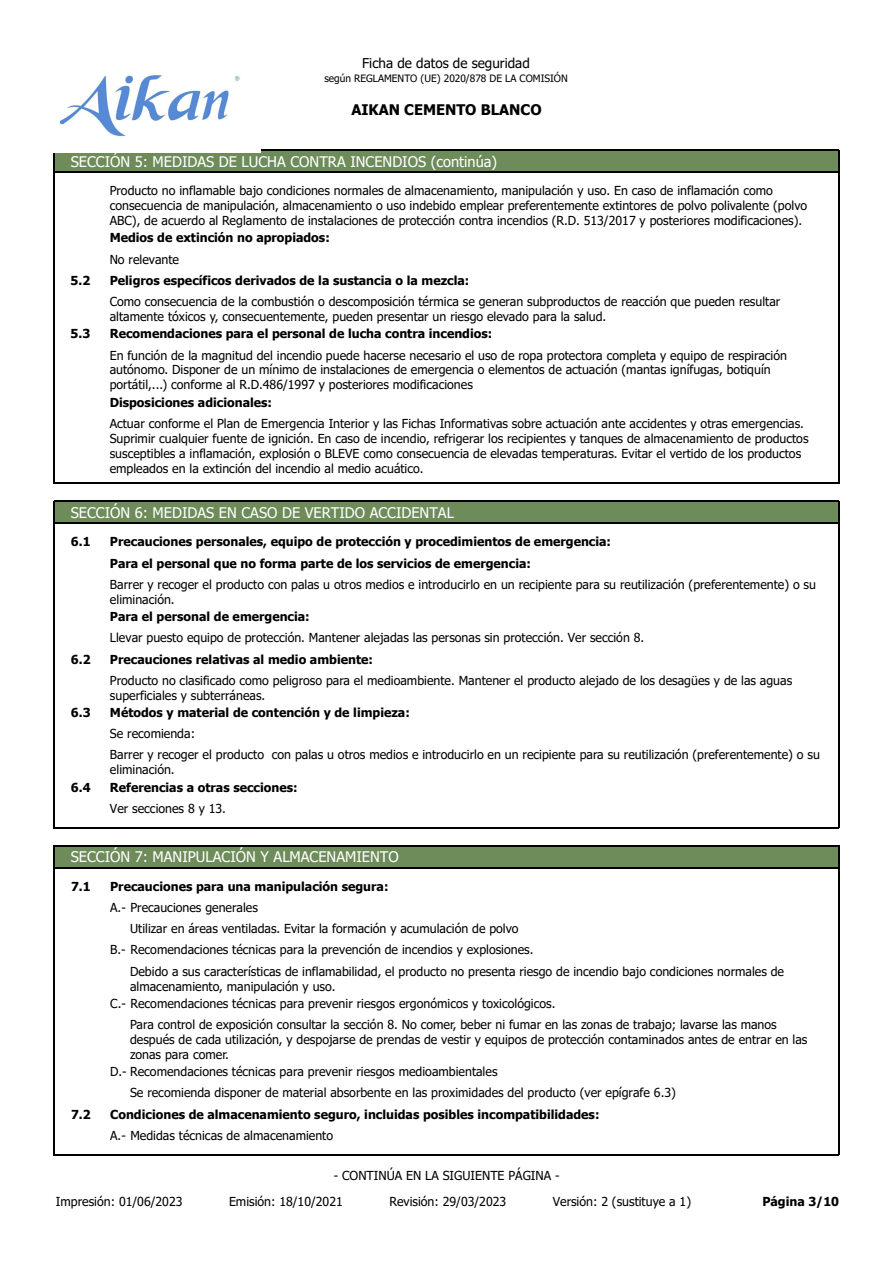
<style>
.page{position:relative;width:893px;height:1263px;background:#fff}
.page>*{position:absolute;margin:0;border:0;box-sizing:border-box;transform-origin:0 0}
.t1{font:14.7px "Tahoma";color:#fff}
.t2{font:700 14.7px "Tahoma";color:#000}
.t3{font:13.5px "Tahoma";color:#000}
.t4{font:12.3px/15px "Tahoma";color:#000}
.t5{font:700 12.3px/21.3px "Tahoma";color:#000}
.t6{font:10.2px "Tahoma";color:#000}
</style>
<div class="page">
<div style="left:71px;top:150px;width:768px;height:23px;background:#6d8c59"></div>
<hr style="left:71px;top:150px;width:768px;height:1px;background:#000">
<hr style="left:71px;top:172px;width:768px;height:1px;background:#000">
<svg style="left:54px;top:153px;width:17px;height:30px"></svg>
<svg style="left:838px;top:151px;width:1px;height:32px"></svg>
<hr style="left:54px;top:183px;width:1px;height:47px;background:#000">
<hr style="left:838px;top:183px;width:1px;height:47px;background:#000">
<svg style="left:54px;top:230px;width:1px;height:64px"></svg>
<svg style="left:838px;top:230px;width:1px;height:64px"></svg>
<hr style="left:54px;top:294px;width:1px;height:32px;background:#000">
<hr style="left:838px;top:294px;width:1px;height:32px;background:#000">
<svg style="left:54px;top:326px;width:1px;height:21px"></svg>
<svg style="left:838px;top:326px;width:1px;height:21px"></svg>
<hr style="left:54px;top:347px;width:1px;height:47px;background:#000">
<hr style="left:838px;top:347px;width:1px;height:47px;background:#000">
<svg style="left:54px;top:394px;width:1px;height:21px"></svg>
<svg style="left:838px;top:394px;width:1px;height:21px"></svg>
<hr style="left:54px;top:415px;width:1px;height:62px;background:#000">
<hr style="left:838px;top:415px;width:1px;height:62px;background:#000">
<hr style="left:54px;top:483px;width:785px;height:1px;background:#000">
<div style="left:71px;top:501px;width:768px;height:23px;background:#6d8c59"></div>
<hr style="left:71px;top:501px;width:768px;height:1px;background:#000">
<hr style="left:71px;top:523px;width:768px;height:1px;background:#000">
<svg style="left:54px;top:501px;width:17px;height:76px"></svg>
<svg style="left:838px;top:502px;width:1px;height:75px"></svg>
<hr style="left:54px;top:577px;width:1px;height:32px;background:#000">
<hr style="left:838px;top:577px;width:1px;height:32px;background:#000">
<svg style="left:54px;top:609px;width:1px;height:63px"></svg>
<svg style="left:838px;top:609px;width:1px;height:63px"></svg>
<hr style="left:54px;top:672px;width:1px;height:33px;background:#000">
<hr style="left:838px;top:672px;width:1px;height:33px;background:#000">
<svg style="left:54px;top:705px;width:1px;height:42px"></svg>
<svg style="left:838px;top:705px;width:1px;height:42px"></svg>
<hr style="left:54px;top:747px;width:1px;height:32px;background:#000">
<hr style="left:838px;top:747px;width:1px;height:32px;background:#000">
<svg style="left:54px;top:779px;width:1px;height:48px"></svg>
<svg style="left:838px;top:779px;width:1px;height:48px"></svg>
<hr style="left:54px;top:827px;width:785px;height:1px;background:#000">
<div style="left:71px;top:845px;width:768px;height:23px;background:#6d8c59"></div>
<hr style="left:71px;top:845px;width:768px;height:1px;background:#000">
<hr style="left:71px;top:867px;width:768px;height:1px;background:#000">
<svg style="left:54px;top:845px;width:17px;height:118px"></svg>
<svg style="left:838px;top:846px;width:1px;height:117px"></svg>
<hr style="left:54px;top:963px;width:1px;height:32px;background:#000">
<hr style="left:838px;top:963px;width:1px;height:32px;background:#000">
<svg style="left:54px;top:995px;width:1px;height:22px"></svg>
<svg style="left:838px;top:995px;width:1px;height:22px"></svg>
<hr style="left:54px;top:1017px;width:1px;height:47px;background:#000">
<hr style="left:838px;top:1017px;width:1px;height:47px;background:#000">
<svg style="left:54px;top:1064px;width:1px;height:90px"></svg>
<svg style="left:838px;top:1064px;width:1px;height:90px"></svg>
<hr style="left:54px;top:1154px;width:785px;height:1px;background:#000">
<img style="left:59px;top:73px;width:202px;height:79px">
<p class="t3" style="left:362px;top:54px;width:169px">Ficha de datos de seguridad</p>
<p class="t6" style="left:324px;top:72px;width:245px">según REGLAMENTO (UE) 2020/878 DE LA COMISIÓN</p>
<p class="t2" style="left:351px;top:99px;width:192px">AIKAN CEMENTO BLANCO</p>
<p class="t1" style="left:71px;top:152px;width:428px">SECCIÓN 5: MEDIDAS DE LUCHA CONTRA INCENDIOS (continúa)</p>
<p class="t4" style="left:110px;top:184px;width:699px">Producto no inflamable bajo condiciones normales de almacenamiento, manipulación y uso. En caso de inflamación como consecuencia de manipulación, almacenamiento o uso indebido emplear preferentemente extintores de polvo polivalente (polvo<br>ABC), de acuerdo al Reglamento de instalaciones de protección contra incendios (R.D. 513/2017 y posteriores modificaciones).</p>
<p class="t5" style="left:110px;top:228px;width:221px">Medios de extinción no apropiados:</p>
<p class="t4" style="left:110px;top:252px;width:71px">No relevante</p>
<p class="t5" style="left:71px;top:270px;width:21px">5.2</p>
<p class="t5" style="left:110px;top:270px;width:361px">Peligros específicos derivados de la sustancia o la mezcla:</p>
<p class="t4" style="left:110px;top:295px;width:672px">Como consecuencia de la combustión o descomposición térmica se generan subproductos de reacción que pueden resultar altamente tóxicos y, consecuentemente, pueden presentar un riesgo elevado para la salud.</p>
<p class="t5" style="left:71px;top:324px;width:21px">5.3</p>
<p class="t5" style="left:110px;top:324px;width:384px">Recomendaciones para el personal de lucha contra incendios:</p>
<p class="t4" style="left:110px;top:348px;width:678px">En función de la magnitud del incendio puede hacerse necesario el uso de ropa protectora completa y equipo de respiración autónomo. Disponer de un mínimo de instalaciones de emergencia o elementos de actuación (mantas ignífugas, botiquín portátil,...) conforme al R.D.486/1997 y posteriores modificaciones</p>
<p class="t5" style="left:110px;top:392px;width:164px">Disposiciones adicionales:</p>
<p class="t4" style="left:110px;top:417px;width:700px">Actuar conforme el Plan de Emergencia Interior y las Fichas Informativas sobre actuación ante accidentes y otras emergencias.<br>Suprimir cualquier fuente de ignición. En caso de incendio, refrigerar los recipientes y tanques de almacenamiento de productos susceptibles a inflamación, explosión o BLEVE como consecuencia de elevadas temperaturas. Evitar el vertido de los productos empleados en la extinción del incendio al medio acuático.</p>
<p class="t1" style="left:71px;top:503px;width:384px">SECCIÓN 6: MEDIDAS EN CASO DE VERTIDO ACCIDENTAL</p>
<p class="t5" style="left:71px;top:532px;width:21px">6.1</p>
<p class="t5" style="left:110px;top:532px;width:502px">Precauciones personales, equipo de protección y procedimientos de emergencia:<br>Para el personal que no forma parte de los servicios de emergencia:</p>
<p class="t4" style="left:110px;top:578px;width:707px">Barrer y recoger el producto con palas u otros medios e introducirlo en un recipiente para su reutilización (preferentemente) o su eliminación.</p>
<p class="t5" style="left:110px;top:606px;width:201px">Para el personal de emergencia:</p>
<p class="t4" style="left:110px;top:631px;width:536px">Llevar puesto equipo de protección. Mantener alejadas las personas sin protección. Ver sección 8.</p>
<p class="t5" style="left:71px;top:649px;width:21px">6.2</p>
<p class="t5" style="left:110px;top:649px;width:264px">Precauciones relativas al medio ambiente:</p>
<p class="t4" style="left:110px;top:674px;width:683px">Producto no clasificado como peligroso para el medioambiente. Mantener el producto alejado de los desagües y de las aguas superficiales y subterráneas.</p>
<p class="t5" style="left:71px;top:702px;width:21px">6.3</p>
<p class="t5" style="left:110px;top:702px;width:301px">Métodos y material de contención y de limpieza:</p>
<p class="t4" style="left:110px;top:724px;width:711px;line-height:21.3px">Se recomienda:<br>Barrer y recoger el producto con palas u otros medios e introducirlo en un recipiente para su reutilización (preferentemente) o su</p>
<p class="t4" style="left:110px;top:763px;width:66px">eliminación.</p>
<p class="t5" style="left:71px;top:777px;width:21px">6.4</p>
<p class="t5" style="left:110px;top:777px;width:189px">Referencias a otras secciones:</p>
<p class="t4" style="left:110px;top:802px;width:117px">Ver secciones 8 y 13.</p>
<p class="t1" style="left:71px;top:847px;width:329px">SECCIÓN 7: MANIPULACIÓN Y ALMACENAMIENTO</p>
<p class="t5" style="left:71px;top:876px;width:21px">7.1</p>
<p class="t5" style="left:110px;top:876px;width:280px">Precauciones para una manipulación segura:</p>
<p class="t4" style="left:110px;top:901px;width:149px">A.- Precauciones generales</p>
<p class="t4" style="left:130px;top:922px;width:390px">Utilizar en áreas ventiladas. Evitar la formación y acumulación de polvo</p>
<p class="t4" style="left:110px;top:943px;width:425px">B.- Recomendaciones técnicas para la prevención de incendios y explosiones.</p>
<p class="t4" style="left:130px;top:964px;width:655px">Debido a sus características de inflamabilidad, el producto no presenta riesgo de incendio bajo condiciones normales de</p>
<p class="t4" style="left:110px;top:978px;width:446px;line-height:17.2px;text-indent:20px">almacenamiento, manipulación y uso.<br>C.- Recomendaciones técnicas para prevenir riesgos ergonómicos y toxicológicos.</p>
<p class="t4" style="left:130px;top:1018px;width:679px">Para control de exposición consultar la sección 8. No comer, beber ni fumar en las zonas de trabajo; lavarse las manos después de cada utilización, y despojarse de prendas de vestir y equipos de protección contaminados antes de entrar en las zonas para comer.</p>
<p class="t4" style="left:130px;top:1062px;width:547px;line-height:21.3px;text-indent:-20px">D.- Recomendaciones técnicas para prevenir riesgos medioambientales<br>Se recomienda disponer de material absorbente en las proximidades del producto (ver epígrafe 6.3)</p>
<p class="t5" style="left:71px;top:1104px;width:21px">7.2</p>
<p class="t5" style="left:110px;top:1104px;width:491px">Condiciones de almacenamiento seguro, incluidas posibles incompatibilidades:</p>
<p class="t4" style="left:110px;top:1129px;width:224px">A.- Medidas técnicas de almacenamiento</p>
<p class="t4" style="left:334px;top:1169px;width:227px">- CONTINÚA EN LA SIGUIENTE PÁGINA -</p>
<p class="t4" style="left:56px;top:1195px;width:128px">Impresión: 01/06/2023</p>
<p class="t4" style="left:229px;top:1195px;width:115px">Emisión: 18/10/2021</p>
<p class="t4" style="left:389px;top:1195px;width:118px">Revisión: 29/03/2023</p>
<p class="t4" style="left:553px;top:1195px;width:140px">Versión: 2 (sustituye a 1)</p>
<p class="t5" style="left:762px;top:1192px;width:78px">Página 3/10</p>
</div>
